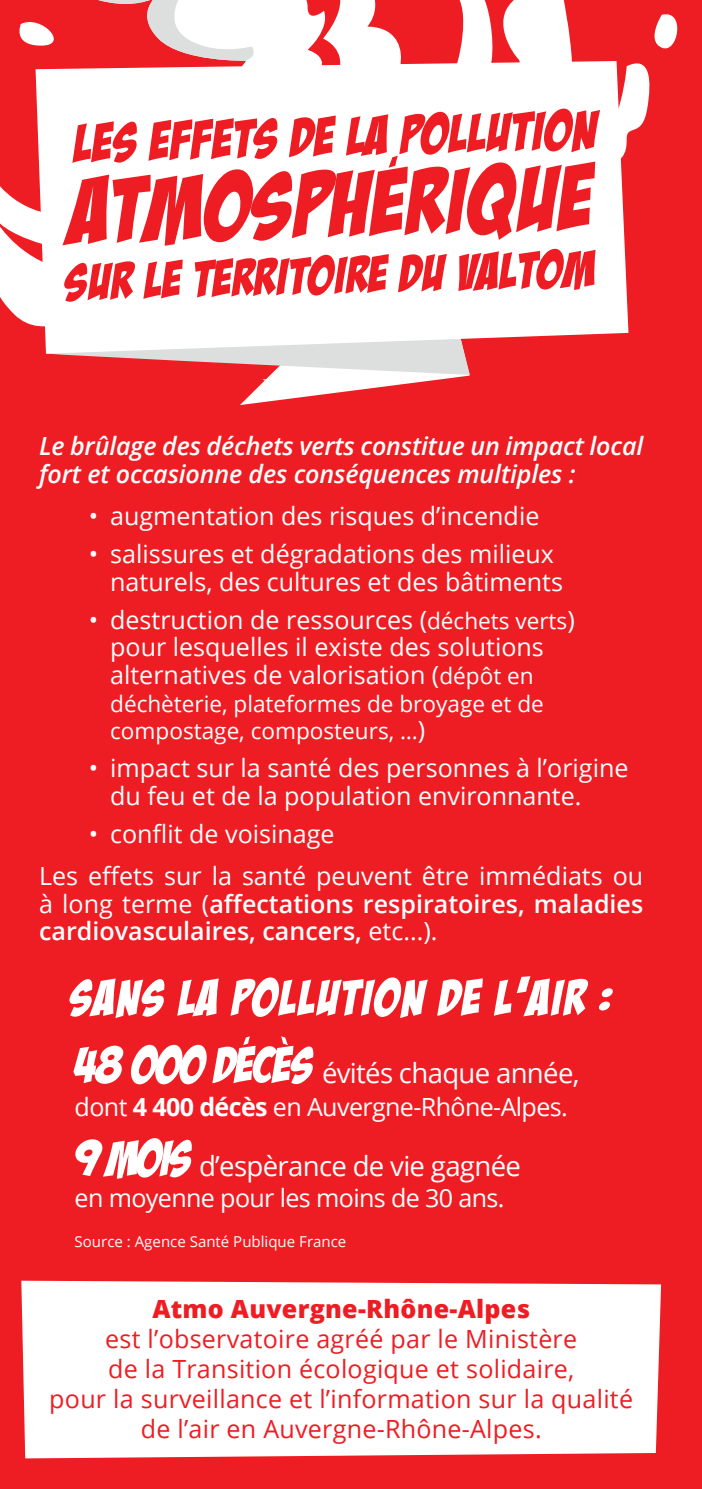
<style>
.page{position:relative;width:702px;height:1489px;background:#fff}
.page>*{position:absolute;margin:0;border:0;box-sizing:border-box;transform-origin:0 0}
.t1{font:91.75px "Bada Boom BB";color:#ee1d23}
.t2{font:54px "Bada Boom BB";color:#ee1d23}
.t3{font:51.25px "Bada Boom BB";color:#ee1d23}
.t4{font:50px "Bada Boom BB";letter-spacing:.05em;color:#fff}
.t5{font:27.5px "Open Sans";letter-spacing:-.025em;color:#fff}
.t6{font:25px/27.5px "Open Sans";color:#fff}
.t7{font:25px/30px "Open Sans";letter-spacing:.01em;color:#ee1d23;text-align:center}
.t8{font:italic 600 25px/27.5px "Open Sans";letter-spacing:-.005em;color:#fff}
.t9{font:600 25px/27.5px "Open Sans";color:#fff}
.t10{font:25px "Open Sans";letter-spacing:-.025em;color:#fff}
.t11{font:800 25px "Open Sans";letter-spacing:.01em;color:#ee1d23}
.t12{font:22.5px/27.5px "Open Sans";color:#fff}
.t13{font:15px "Open Sans";color:#fff}
.s1{font-size:22.5px}
.s2{font-size:25px}
.s3{font-weight:400}
.s4{font-family:"Bada Boom BB";font-size:50px}
.s5{font-weight:700}
</style>
<div class="page">
<div style="left:0;top:0;width:702px;height:1488px;background:#ee1d23"></div>
<svg style="left:0;top:0;width:566px;height:326px;fill:#fff"></svg>
<svg style="left:543px;top:9px;width:135px;height:124px"></svg>
<svg style="left:11px;top:0;width:248px;height:62px"></svg>
<svg style="left:240px;top:375px;width:229px;height:30px"></svg>
<svg style="left:53px;top:354px;width:417px;height:21px"></svg>
<div style="left:36px;top:61px;width:592px;height:293px;background:#fff"></div>
<div style="left:21px;top:1280px;width:640px;height:178px;background:#fff"></div>
<svg style="left:243px;top:1036px;width:7px;height:8px"></svg>
<svg style="left:281px;top:1036px;width:7px;height:8px"></svg>
<svg style="left:388px;top:156px;width:10px;height:12px"></svg>
<h2 class="t2" style="left:74px;top:113px;width:525px;rotate:-1deg">LES EFFETS DE LA POLLUTION</h2>
<h1 class="t1" style="left:72px;top:160px;width:522px;rotate:-1deg">ATMOSPHERIQUE</h1>
<h3 class="t3" style="left:65px;top:253px;width:532px;rotate:-1deg">SUR LE TERRITOIRE DU VALTOM</h3>
<p class="t8" style="left:39px;top:432px;width:605px">Le brûlage des déchets verts constitue un impact local fort et occasionne des conséquences multiples :</p>
<p class="t6" style="left:89px;top:501px;width:452px">• augmentation des risques d’incendie</p>
<p class="t6" style="left:110px;top:539px;width:454px;text-indent:-21px">• salissures et dégradations des milieux naturels, des cultures et des bâtiments</p>
<p class="t6" style="left:110px;top:605px;width:466px;text-indent:-21px">• destruction de ressources (<span class="s1">déchets verts</span>) pour lesquelles il existe des solutions alternatives de valorisation (<span class="s1">dépôt en</span></p>
<p class="t12" style="left:110px;top:689px;width:435px">déchèterie, plateformes de broyage et de compostage, composteurs, …<span class="s2">)</span></p>
<p class="t6" style="left:110px;top:754px;width:520px;text-indent:-21px">• impact sur la santé des personnes à l’origine du feu et de la population environnante.</p>
<p class="t6" style="left:39px;top:812px;width:605px;line-height:41.8px;text-indent:50px">• conflit de voisinage<br>Les effets sur la santé peuvent être immédiats ou</p>
<p class="t9" style="left:39px;top:889px;width:605px"><span class="s3">à long terme (</span>affectations respiratoires, maladies cardiovasculaires, cancers, <span class="s3">etc...).</span></p>
<h3 class="t4" style="left:71px;top:971px;width:542px">SANS LA POLLUTION DE L’AIR :</h3>
<p class="t5" style="left:75px;top:1054px;width:506px"><span class="s4">48 000 DECES</span> évités chaque année,</p>
<p class="t10" style="left:75px;top:1089px;width:494px">dont <span class="s5">4 400 décès</span> en Auvergne-Rhône-Alpes.</p>
<p class="t5" style="left:75px;top:1147px;width:448px"><span class="s4">9 MOIS</span> d’espèrance de vie gagnée</p>
<p class="t10" style="left:75px;top:1180px;width:431px">en moyenne pour les moins de 30 ans.</p>
<p class="t13" style="left:75px;top:1230px;width:273px">Source : Agence Santé Publique France</p>
<p class="t11" style="left:152px;top:1289px;width:379px">Atmo Auvergne-Rhône-Alpes</p>
<p class="t7" style="left:49px;top:1322px;width:585px">est l’observatoire agréé par le Ministère<br>de la Transition écologique et solidaire,<br>pour la surveillance et l’information sur la qualité de l’air en Auvergne-Rhône-Alpes.</p>
</div>
